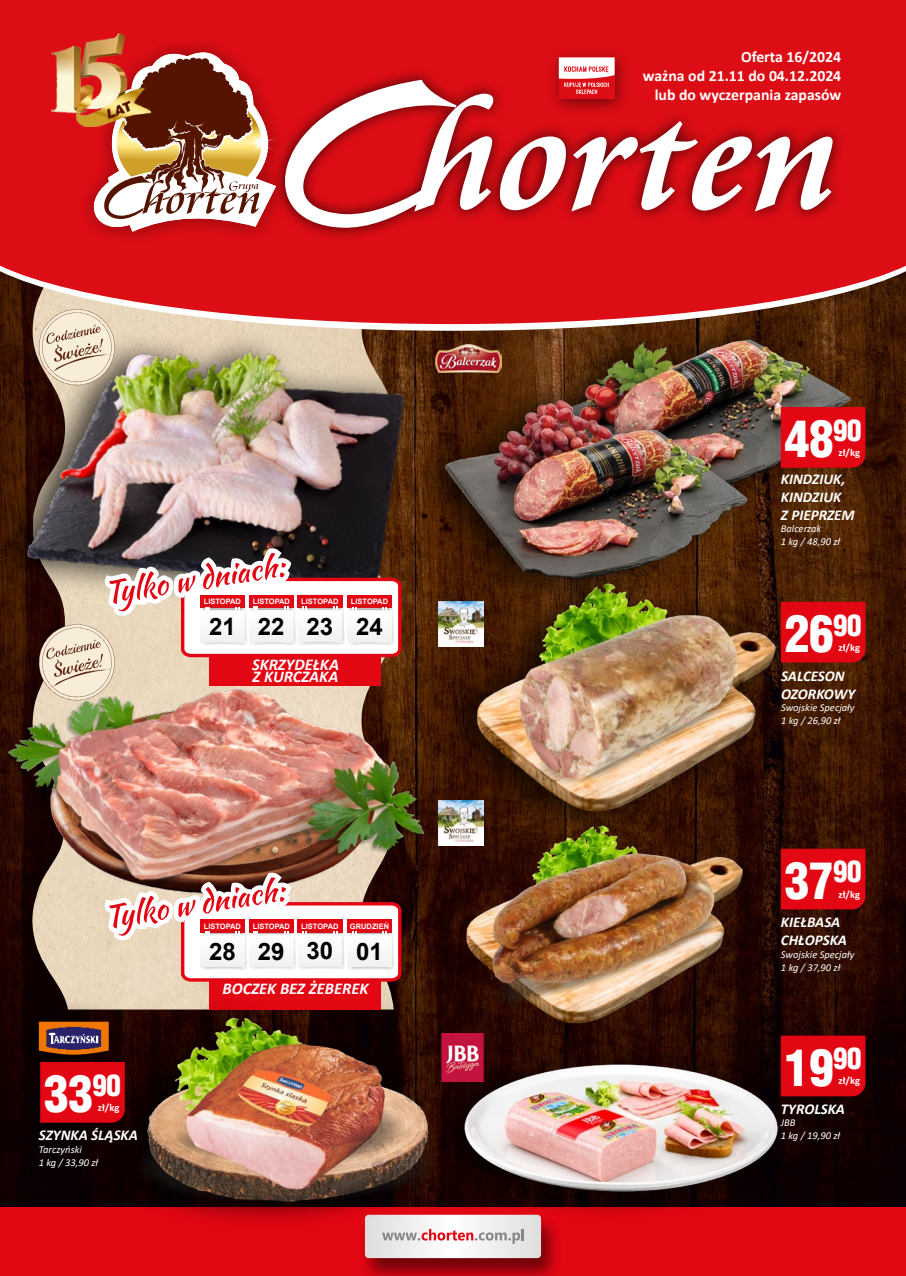
<style>
.page{position:relative;width:906px;height:1276px;background:#fff}
.page>*{position:absolute;margin:0;border:0;box-sizing:border-box;transform-origin:0 0}
.t1{font:49.5px "Switzerland Cond Black Plain";letter-spacing:-.01em;color:#fff}
.t2{font:700 24px "Arial";color:#000}
.t3{font:italic 700 16.5px/12px "Calibri";color:#fff}
.t4{font:700 15.75px/18.9px "Calibri";color:#fff;text-align:right}
.t5{font:italic 700 15px/18px "Calibri";color:#fff}
.t6{font:italic 10.5px/12.6px "Calibri";color:#fff}
.t7{font:700 10.5px "Calibri";color:#fff}
.t8{font:700 7.5px "Arial";color:#fff}
</style>
<div class="page">
<img style="left:0;top:331px;width:906px;height:876px">
<img style="left:27px;top:617px;width:369px;height:379px">
<div style="left:0;top:330px;width:419px;height:287px;background:#000;opacity:.75"></div>
<img style="left:18px;top:335px;width:402px;height:261px">
<img style="left:2px;top:669px;width:426px;height:243px">
<div style="left:0;top:1207px;width:906px;height:69px;background:#e30613"></div>
<div style="left:358px;top:1213px;width:204px;height:63px;background:#000;opacity:.5"></div>
<svg style="left:365px;top:1222px;width:176px;height:36px;background:#e8dfdf"></svg>
<div style="left:0;top:0;width:906px;height:324px;background:#dc0d15"></div>
<div style="left:271px;top:66px;width:575px;height:176px;background:#000;opacity:.75"></div>
<svg style="left:289px;top:80px;width:544px;height:148px"></svg>
<img style="left:80px;top:39px;width:209px;height:206px">
<svg style="left:80px;top:49px;width:196px;height:186px"></svg>
<img style="left:52px;top:33px;width:99px;height:93px">
<div style="left:546px;top:47px;width:85px;height:69px;background:#000;opacity:.5"></div>
<div style="left:559px;top:57px;width:55px;height:41px;background:#dc0d15"></div>
<svg style="left:559px;top:57px;width:55px;height:37px"></svg>
<svg style="left:34px;top:304px;width:86px;height:86px;background:#d3c3ad"></svg>
<svg style="left:34px;top:548px;width:369px;height:157px"></svg>
<div style="left:210px;top:978px;width:171px;height:31px;background:#e30613"></div>
<svg style="left:105px;top:872px;width:298px;height:111px"></svg>
<div style="left:438px;top:560px;width:351px;height:282px;background:#000;opacity:.75"></div>
<img style="left:468px;top:618px;width:308px;height:208px">
<div style="left:425px;top:1039px;width:367px;height:183px;background:#000;opacity:.75"></div>
<img style="left:452px;top:1054px;width:338px;height:145px">
<img style="left:438px;top:618px;width:45px;height:29px">
<img style="left:436px;top:344px;width:66px;height:8px">
<img style="left:443px;top:1057px;width:44px;height:24px">
<img style="left:523px;top:285px;width:359px;height:267px">
<div style="left:407px;top:377px;width:353px;height:232px;background:#000;opacity:.75"></div>
<img style="left:418px;top:352px;width:358px;height:266px">
<div style="left:781px;top:602px;width:84px;height:60px;background:#e30613"></div>
<div style="left:781px;top:848px;width:84px;height:61px;background:#e30613"></div>
<div style="left:781px;top:407px;width:84px;height:61px;background:#e30613"></div>
<div style="left:781px;top:1035px;width:84px;height:61px;background:#e30613"></div>
<img style="left:438px;top:800px;width:332px;height:257px">
<div style="left:103px;top:994px;width:340px;height:238px;background:#000;opacity:.75"></div>
<img style="left:138px;top:997px;width:296px;height:240px">
<div style="left:0;top:996px;width:125px;height:90px;background:#000;opacity:.75"></div>
<img style="left:39px;top:1021px;width:70px;height:33px">
<div style="left:40px;top:1062px;width:85px;height:60px;background:#e30613"></div>
<p class="t8" style="left:204px;top:596px;width:39px">LISTOPAD</p>
<p class="t8" style="left:253px;top:596px;width:39px">LISTOPAD</p>
<p class="t8" style="left:301px;top:596px;width:39px">LISTOPAD</p>
<p class="t8" style="left:351px;top:596px;width:39px">LISTOPAD</p>
<h2 class="t2" style="left:258px;top:610px;width:126px">22 23 24</h2>
<h2 class="t2" style="left:209px;top:610px;width:28px">21</h2>
<h3 class="t3" style="left:252px;top:658px;width:88px">SKRZYDEŁKA<br>Z KURCZAKA</h3>
<h1 class="t1" style="left:44px;top:1063px;width:78px">33<sup>90</sup></h1>
<p class="t7" style="left:98px;top:1100px;width:23px">zł/kg</p>
<h3 class="t5" style="left:39px;top:1126px;width:101px">SZYNKA ŚLĄSKA</h3>
<p class="t6" style="left:39px;top:1142px;width:61px">Tarczyński<br>1 kg / 33,90 zł</p>
<p class="t8" style="left:204px;top:920px;width:39px">LISTOPAD</p>
<p class="t8" style="left:253px;top:920px;width:39px">LISTOPAD</p>
<p class="t8" style="left:301px;top:920px;width:39px">LISTOPAD</p>
<p class="t8" style="left:350px;top:920px;width:41px">GRUDZIEŃ</p>
<h2 class="t2" style="left:258px;top:934px;width:126px">29 30 01</h2>
<h2 class="t2" style="left:209px;top:934px;width:28px">28</h2>
<h3 class="t3" style="left:222px;top:982px;width:147px">BOCZEK BEZ ŻEBEREK</h3>
<h3 class="t4" style="left:643px;top:47px;width:200px">Oferta 16/2024<br>ważna od 21.11 do 04.12.2024 lub do wyczerpania zapasów</h3>
<h1 class="t1" style="left:784px;top:408px;width:78px">48<sup>90</sup></h1>
<p class="t7" style="left:838px;top:445px;width:23px">zł/kg</p>
<h3 class="t5" style="left:781px;top:469px;width:75px">KINDZIUK,<br>KINDZIUK<br>Z PIEPRZEM</h3>
<p class="t6" style="left:781px;top:522px;width:61px">Balcerzak<br>1 kg / 48,90 zł</p>
<h1 class="t1" style="left:784px;top:603px;width:78px">26<sup>90</sup></h1>
<p class="t7" style="left:838px;top:640px;width:23px">zł/kg</p>
<h3 class="t5" style="left:781px;top:666px;width:76px">SALCESON<br>OZORKOWY</h3>
<p class="t6" style="left:781px;top:701px;width:75px">Swojskie Specjały<br>1 kg / 26,90 zł</p>
<h1 class="t1" style="left:784px;top:850px;width:78px">37<sup>90</sup></h1>
<p class="t7" style="left:838px;top:886px;width:23px">zł/kg</p>
<h3 class="t5" style="left:781px;top:913px;width:68px">KIEŁBASA<br>CHŁOPSKA</h3>
<p class="t6" style="left:781px;top:947px;width:75px">Swojskie Specjały<br>1 kg / 37,90 zł</p>
<h1 class="t1" style="left:784px;top:1036px;width:78px">19<sup>90</sup></h1>
<p class="t7" style="left:838px;top:1073px;width:23px">zł/kg</p>
<h3 class="t5" style="left:781px;top:1099px;width:66px">TYROLSKA</h3>
<p class="t6" style="left:781px;top:1116px;width:61px">JBB<br>1 kg / 19,90 zł</p>
</div>
